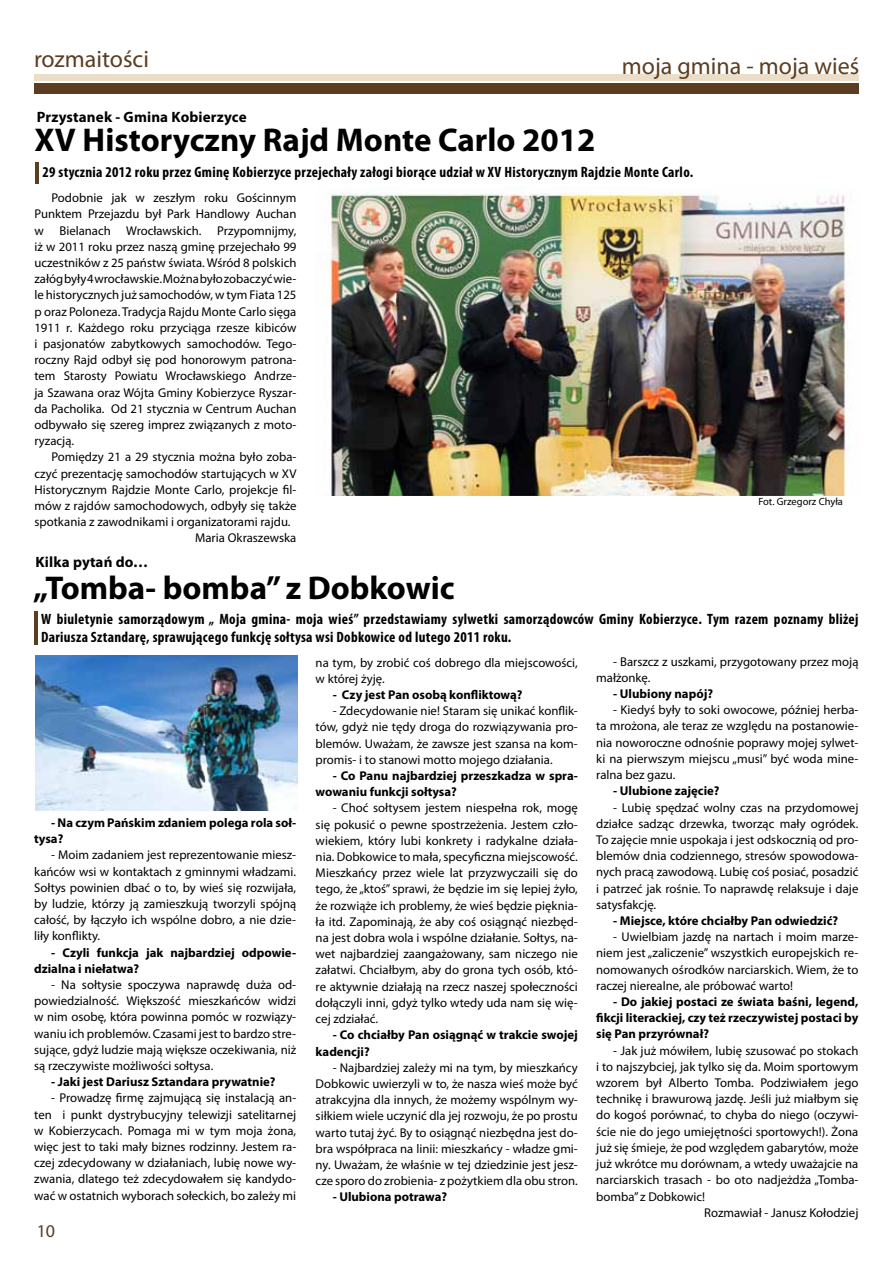
<style>
.page{position:relative;width:893px;height:1263px;background:#fff}
.page>*{position:absolute;margin:0;border:0;box-sizing:border-box;transform-origin:0 0}
.t1{font:700 33px "Myriad Pro";color:#000}
.t2{font:24px "Myriad Pro";color:#5c3d21}
.t3{font:18px "Myriad Pro";color:#5c3d21}
.t4{font:700 condensed 15px/18px "Myriad Pro";letter-spacing:.02em;color:#000}
.t5{font:700 15px "Myriad Pro";letter-spacing:.01em;color:#000}
.t6{font:12.75px/16.2px "Myriad Pro";color:#000;text-align:justify}
.t7{font:700 12.75px/16.2px "Myriad Pro";color:#000}
.t8{font:10.5px "Myriad Pro";color:#000}
</style>
<div class="page">
<div style="left:34px;top:83px;width:825px;height:10px;background:#5c3d21"></div>
<div style="left:34px;top:75px;width:825px;height:6px;background:#ebdec9"></div>
<hr style="left:36px;top:163px;width:3px;height:21px;background:#5c3d21">
<hr style="left:34px;top:611px;width:3px;height:34px;background:#5c3d21">
<img style="left:35px;top:656px;width:262px;height:154px">
<img style="left:329px;top:186px;width:522px;height:309px">
<h2 class="t2" style="left:34px;top:44px;width:116px">rozmaitości</h2>
<h2 class="t2" style="left:622px;top:52px;width:239px">moja gmina - moja wieś</h2>
<p class="t5" style="left:37px;top:107px;width:211px">Przystanek - Gmina Kobierzyce</p>
<h1 class="t1" style="left:34px;top:118px;width:562px">XV Historyczny Rajd Monte Carlo 2012</h1>
<p class="t4" style="left:42px;top:163px;width:652px">29 stycznia 2012 roku przez Gminę Kobierzyce przejechały załogi biorące udział w XV Historycznym Rajdzie Monte Carlo.</p>
<p class="t6" style="left:34px;top:189px;width:264px;text-indent:17px">Podobnie jak w zeszłym roku Gościnnym Punktem Przejazdu był Park Handlowy Auchan w Bielanach Wrocławskich. Przypomnijmy, iż w 2011 roku przez naszą gminę przejechało 99 uczestników z 25 państw świata. Wśród 8 polskich załóg były 4 wrocławskie. Można było zobaczyć wie&shy;le historycznych już samochodów, w tym Fiata 125 p oraz Poloneza. Tradycja Rajdu Monte Carlo sięga 1911 r. Każdego roku przyciąga rzesze kibiców i pasjonatów zabytkowych samochodów. Tego&shy;roczny Rajd odbył się pod honorowym patrona&shy;tem Starosty Powiatu Wrocławskiego Andrze&shy;ja Szawana oraz Wójta Gminy Kobierzyce Ryszar&shy;da Pacholika. Od 21 stycznia w Centrum Auchan odbywało się szereg imprez związanych z moto&shy;ryzacją.</p>
<p class="t6" style="left:51px;top:449px;width:247px">Pomiędzy 21 a 29 stycznia można było zoba-</p>
<p class="t6" style="left:34px;top:465px;width:264px">czyć prezentację samochodów startujących w XV</p>
<p class="t6" style="left:34px;top:481px;width:264px">Historycznym Rajdzie Monte Carlo, projekcje fil-</p>
<p class="t6" style="left:34px;top:497px;width:263px">mów z rajdów samochodowych, odbyły się także</p>
<p class="t6" style="left:34px;top:514px;width:258px">spotkania z zawodnikami i organizatorami rajdu.</p>
<p class="t6" style="left:195px;top:530px;width:103px">Maria Okraszewska</p>
<p class="t5" style="left:36px;top:552px;width:114px">Kilka pytań do…</p>
<h1 class="t1" style="left:33px;top:566px;width:423px">„Tomba- bomba” z Dobkowic</h1>
<p class="t8" style="left:758px;top:495px;width:86px">Fot. Grzegorz Chyła</p>
<p class="t4" style="left:41px;top:610px;width:819px">W biuletynie samorządowym „ Moja gmina- moja wieś” przedstawiamy sylwetki samorządowców Gminy Kobierzyce. Tym razem poznamy bliżej<br>Dariusza Sztandarę, sprawującego funkcję sołtysa wsi Dobkowice od lutego 2011 roku.</p>
<p class="t6" style="left:316px;top:654px;width:264px">na tym, by zrobić coś dobrego dla miejscowości, w której żyję.</p>
<p class="t7" style="left:333px;top:686px;width:191px">- Czy jest Pan osobą konfliktową?</p>
<p class="t6" style="left:316px;top:703px;width:264px;text-indent:17px">- Zdecydowanie nie! Staram się unikać konflik&shy;tów, gdyż nie tędy droga do rozwiązywania pro&shy;blemów. Uważam, że zawsze jest szansa na kom&shy;promis- i to stanowi motto mojego działania.</p>
<p class="t7" style="left:316px;top:767px;width:264px;text-indent:17px">- Co Panu najbardziej przeszkadza w spra&shy;wowaniu funkcji sołtysa?</p>
<p class="t6" style="left:316px;top:800px;width:264px;text-indent:17px">- Choć sołtysem jestem niespełna rok, mogę się pokusić o pewne spostrzeżenia. Jestem czło&shy;wiekiem, który lubi konkrety i radykalne działa&shy;nia. Dobkowice to mała, specyficzna miejscowość.<br>Mieszkańcy przez wiele lat przyzwyczaili się do tego, że „ktoś” sprawi, że będzie im się lepiej żyło, że rozwiąże ich problemy, że wieś będzie pięknia&shy;ła itd. Zapominają, że aby coś osiągnąć niezbęd&shy;na jest dobra wola i wspólne działanie. Sołtys, na&shy;wet najbardziej zaangażowany, sam niczego nie załatwi. Chciałbym, aby do grona tych osób, któ&shy;re aktywnie działają na rzecz naszej społeczności dołączyli inni, gdyż tylko wtedy uda nam się wię&shy;cej zdziałać.</p>
<p class="t7" style="left:316px;top:1026px;width:264px;text-indent:17px">- Co chciałby Pan osiągnąć w trakcie swojej kadencji?</p>
<p class="t6" style="left:316px;top:1059px;width:264px;text-indent:17px">- Najbardziej zależy mi na tym, by mieszkańcy Dobkowic uwierzyli w to, że nasza wieś może być atrakcyjna dla innych, że możemy wspólnym wy&shy;siłkiem wiele uczynić dla jej rozwoju, że po prostu warto tutaj żyć. By to osiągnąć niezbędna jest do&shy;bra współpraca na linii: mieszkańcy - władze gmi&shy;ny. Uważam, że właśnie w tej dziedzinie jest jesz&shy;cze sporo do zrobienia- z pożytkiem dla obu stron.</p>
<p class="t7" style="left:333px;top:1188px;width:116px">- Ulubiona potrawa?</p>
<p class="t6" style="left:596px;top:653px;width:264px;text-indent:17px">- Barszcz z uszkami, przygotowany przez moją małżonkę.</p>
<p class="t7" style="left:613px;top:685px;width:101px">- Ulubiony napój?</p>
<p class="t6" style="left:596px;top:702px;width:264px;text-indent:17px">- Kiedyś były to soki owocowe, później herba&shy;ta mrożona, ale teraz ze względu na postanowie&shy;nia noworoczne odnośnie poprawy mojej sylwet&shy;ki na pierwszym miejscu „musi” być woda mine&shy;ralna bez gazu.</p>
<p class="t7" style="left:613px;top:782px;width:108px">- Ulubione zajęcie?</p>
<p class="t6" style="left:596px;top:799px;width:264px;text-indent:17px">- Lubię spędzać wolny czas na przydomowej działce sadząc drzewka, tworząc mały ogródek.<br>To zajęcie mnie uspokaja i jest odskocznią od pro&shy;blemów dnia codziennego, stresów spowodowa&shy;nych pracą zawodową. Lubię coś posiać, posadzić i patrzeć jak rośnie. To naprawdę relaksuje i daje satysfakcję.</p>
<p class="t7" style="left:613px;top:912px;width:226px">- Miejsce, które chciałby Pan odwiedzić?</p>
<p class="t6" style="left:596px;top:928px;width:264px;text-indent:17px">- Uwielbiam jazdę na nartach i moim marze&shy;niem jest „zaliczenie” wszystkich europejskich re&shy;nomowanych ośrodków narciarskich. Wiem, że to raczej nierealne, ale próbować warto!</p>
<p class="t7" style="left:596px;top:993px;width:264px;text-align:justify;text-indent:17px">- Do jakiej postaci ze świata baśni, legend, fikcji literackiej, czy też rzeczywistej postaci by się Pan przyrównał?</p>
<p class="t6" style="left:613px;top:1042px;width:247px">- Jak już mówiłem, lubię szusować po stokach</p>
<p class="t6" style="left:596px;top:1058px;width:264px">i to najszybciej, jak tylko się da. Moim sportowym</p>
<p class="t6" style="left:596px;top:1074px;width:264px">wzorem był Alberto Tomba. Podziwiałem jego</p>
<p class="t6" style="left:596px;top:1091px;width:264px">technikę i brawurową jazdę. Jeśli już miałbym się</p>
<p class="t6" style="left:596px;top:1107px;width:264px">do kogoś porównać, to chyba do niego (oczywi-</p>
<p class="t6" style="left:596px;top:1123px;width:264px">ście nie do jego umiejętności sportowych!). Żona</p>
<p class="t6" style="left:596px;top:1139px;width:264px">już się śmieje, że pod względem gabarytów, może</p>
<p class="t6" style="left:596px;top:1155px;width:264px">już wkrótce mu dorównam, a wtedy uważajcie na</p>
<p class="t6" style="left:596px;top:1172px;width:264px">narciarskich trasach - bo oto nadjeżdża „Tomba-</p>
<p class="t6" style="left:596px;top:1188px;width:110px">bomba” z Dobkowic!</p>
<p class="t6" style="left:704px;top:1204px;width:156px">Rozmawiał - Janusz Kołodziej</p>
<p class="t7" style="left:34px;top:814px;width:264px;text-indent:17px">- Na czym Pańskim zdaniem polega rola soł&shy;tysa?</p>
<p class="t6" style="left:34px;top:847px;width:264px;text-indent:17px">- Moim zadaniem jest reprezentowanie miesz&shy;kańców wsi w kontaktach z gminnymi władzami.<br>Sołtys powinien dbać o to, by wieś się rozwijała, by ludzie, którzy ją zamieszkują tworzyli spójną całość, by łączyło ich wspólne dobro, a nie dzie&shy;liły konflikty.</p>
<p class="t7" style="left:34px;top:944px;width:263px;text-indent:17px">- Czyli funkcja jak najbardziej odpowie&shy;dzialna i niełatwa?</p>
<p class="t6" style="left:34px;top:976px;width:263px;text-indent:17px">- Na sołtysie spoczywa naprawdę duża od&shy;powiedzialność. Większość mieszkańców widzi w nim osobę, która powinna pomóc w rozwiązy&shy;waniu ich problemów. Czasami jest to bardzo stre&shy;sujące, gdyż ludzie mają większe oczekiwania, niż są rzeczywiste możliwości sołtysa.</p>
<p class="t7" style="left:51px;top:1073px;width:226px">- Jaki jest Dariusz Sztandara prywatnie?</p>
<p class="t6" style="left:34px;top:1090px;width:264px;text-indent:17px">- Prowadzę firmę zajmującą się instalacją an&shy;ten i punkt dystrybucyjny telewizji satelitarnej w Kobierzycach. Pomaga mi w tym moja żona, więc jest to taki mały biznes rodzinny. Jestem ra&shy;czej zdecydowany w działaniach, lubię nowe wy&shy;zwania, dlatego też zdecydowałem się kandydo&shy;wać w ostatnich wyborach sołeckich, bo zależy mi</p>
<h3 class="t3" style="left:37px;top:1219px;width:20px">10</h3>
</div>
